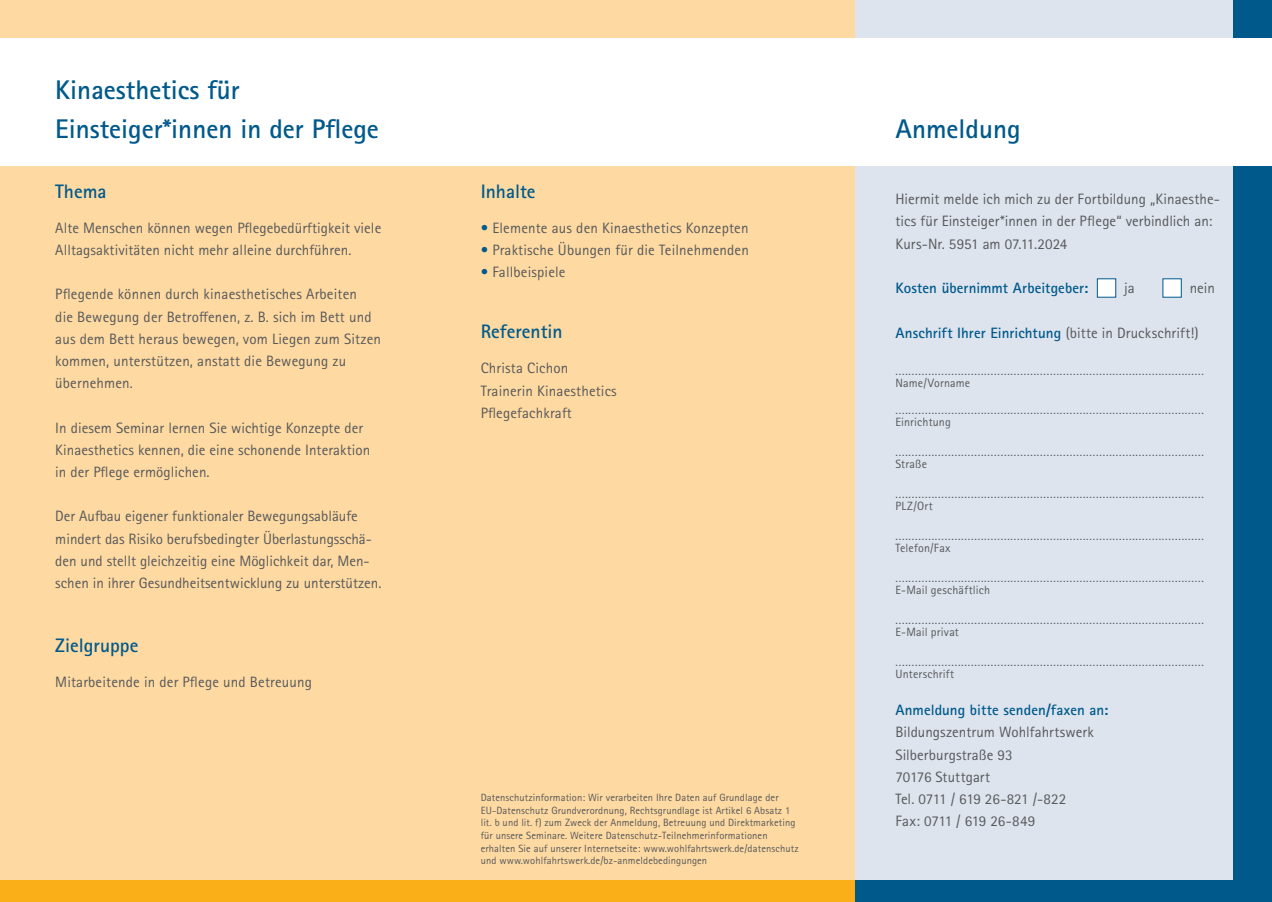
<style>
.page{position:relative;width:1272px;height:902px;background:#fff}
.page>*{position:absolute;margin:0;border:0;box-sizing:border-box;transform-origin:0 0}
.t1{font:700 27px/39px "Rotis Sans Serif Std";color:#00598b}
.t2{font:700 19.5px "Rotis Sans Serif Std";color:#00598b}
.t3{font:15px/22.2px "Rotis Sans Serif Std";letter-spacing:.005em;color:#57585a}
.t4{font:700 15px "Rotis Sans Serif Std";color:#00598b}
.t5{font:12px/12px "Rotis Sans Serif Std";letter-spacing:.015em;color:#57585a}
.t6{font:10.5px/12.6px "Rotis Sans Serif Std";letter-spacing:.01em;color:#57585a}
.s1{color:#00598b}
.s2{font-weight:400;color:#57585a}
</style>
<div class="page">
<div style="left:0;top:0;width:1271px;height:901px;background:#fedaa2"></div>
<div style="left:855px;top:0;width:416px;height:901px;background:#dde4ee"></div>
<div style="left:0;top:880px;width:855px;height:21px;background:#faaf18"></div>
<div style="left:855px;top:880px;width:416px;height:21px;background:#00598b"></div>
<div style="left:1233px;top:0;width:38px;height:901px;background:#00598b"></div>
<div style="left:1096px;top:278px;width:20px;height:19px;background:#fff"></div>
<div style="left:1162px;top:278px;width:19px;height:19px;background:#fff"></div>
<div style="left:0;top:38px;width:1271px;height:128px;background:#fff"></div>
<h1 class="t1" style="left:55px;top:70px;width:325px">Kinaesthetics für<br>Einsteiger*innen in der Pflege</h1>
<h2 class="t2" style="left:55px;top:179px;width:53px">Thema</h2>
<p class="t3" style="left:55px;top:216px;width:327px">Alte Menschen können wegen Pflegebedürftigkeit viele<br>Alltagsaktivitäten nicht mehr alleine durchführen.</p>
<p class="t3" style="left:55px;top:283px;width:327px">Pflegende können durch kinaesthetisches Arbeiten<br>die Bewegung der Betroffenen, z. B. sich im Bett und aus dem Bett heraus bewegen, vom Liegen zum Sitzen kommen, unterstützen, anstatt die Bewegung zu übernehmen.</p>
<p class="t3" style="left:55px;top:416px;width:316px">In diesem Seminar lernen Sie wichtige Konzepte der<br>Kinaesthetics kennen, die eine schonende Interaktion in der Pflege ermöglichen.</p>
<p class="t3" style="left:55px;top:505px;width:328px">Der Aufbau eigener funktionaler Bewegungsabläufe mindert das Risiko berufsbedingter Überlastungsschä&shy;den und stellt gleichzeitig eine Möglichkeit dar, Men&shy;schen in ihrer Gesundheitsentwicklung zu unterstützen.</p>
<h2 class="t2" style="left:55px;top:633px;width:85px">Zielgruppe</h2>
<p class="t3" style="left:55px;top:671px;width:258px">Mitarbeitende in der Pflege und Betreuung</p>
<h2 class="t2" style="left:480px;top:179px;width:56px">Inhalte</h2>
<p class="t3" style="left:480px;top:216px;width:269px"><span class="s1">•</span> Elemente aus den Kinaesthetics Konzepten</p>
<p class="t3" style="left:480px;top:239px;width:270px"><span class="s1">•</span> Praktische Übungen für die Teilnehmenden</p>
<p class="t3" style="left:480px;top:261px;width:86px"><span class="s1">•</span> Fallbeispiele</p>
<h2 class="t2" style="left:480px;top:319px;width:83px">Referentin</h2>
<p class="t3" style="left:480px;top:357px;width:138px">Christa Cichon<br>Trainerin Kinaesthetics<br>Pflegefachkraft</p>
<p class="t6" style="left:480px;top:791px;width:319px">Datenschutzinformation: Wir verarbeiten Ihre Daten auf Grundlage der EU-Datenschutz Grundverordnung, Rechtsgrundlage ist Artikel 6 Absatz 1 lit. b und lit. f) zum Zweck der Anmeldung, Betreuung und Direktmarketing für unsere Seminare. Weitere Datenschutz-Teilnehmerinformationen erhalten Sie auf unserer Internetseite: www.wohlfahrtswerk.de/datenschutz und www.wohlfahrtswerk.de/bz-anmeldebedingungen</p>
<h1 class="t1" style="left:895px;top:109px;width:127px">Anmeldung</h1>
<p class="t3" style="left:895px;top:188px;width:326px">Hiermit melde ich mich zu der Fortbildung „Kinaesthe&shy;tics für Einsteiger*innen in der Pflege“ verbindlich an:<br>Kurs-Nr. 5951 am 07.11.2024</p>
<p class="t4" style="left:895px;top:278px;width:194px">Kosten übernimmt Arbeitgeber:</p>
<p class="t3" style="left:1124px;top:277px;width:12px">ja</p>
<p class="t3" style="left:1189px;top:277px;width:27px">nein</p>
<p class="t4" style="left:895px;top:323px;width:304px">Anschrift Ihrer Einrichtung <span class="s2">(bitte in Druckschrift!)</span></p>
<p class="t5" style="left:895px;top:365px;width:310px">..............................................................................................<br>Name/Vorname</p>
<p class="t5" style="left:895px;top:404px;width:310px">..............................................................................................<br>Einrichtung</p>
<p class="t5" style="left:895px;top:446px;width:310px">..............................................................................................<br>Straße</p>
<p class="t5" style="left:895px;top:488px;width:310px">..............................................................................................<br>PLZ/Ort</p>
<p class="t5" style="left:895px;top:530px;width:310px">..............................................................................................<br>Telefon/Fax</p>
<p class="t5" style="left:895px;top:572px;width:310px">..............................................................................................<br>E-Mail geschäftlich</p>
<p class="t5" style="left:895px;top:614px;width:310px">..............................................................................................<br>E-Mail privat</p>
<p class="t5" style="left:895px;top:656px;width:310px">..............................................................................................<br>Unterschrift</p>
<p class="t4" style="left:895px;top:700px;width:214px">Anmeldung bitte senden/faxen an:</p>
<p class="t3" style="left:895px;top:721px;width:200px">Bildungszentrum Wohlfahrtswerk<br>Silberburgstraße 93<br>70176 Stuttgart<br>Tel. 0711 / 619 26-821 /-822<br>Fax: 0711 / 619 26-849</p>
</div>
